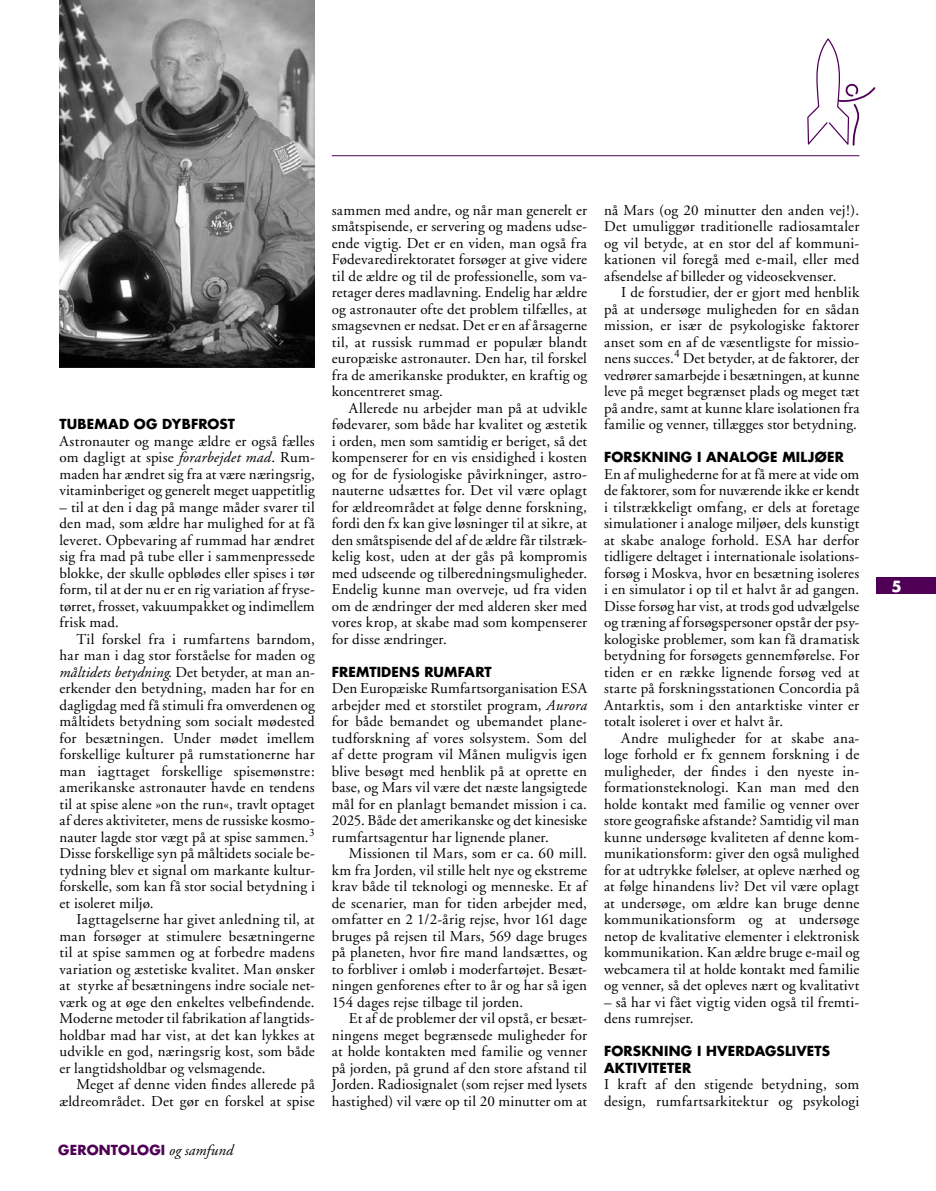
<style>
.page{position:relative;width:936px;height:1191px;background:#fff}
.page>*{position:absolute;margin:0;border:0;box-sizing:border-box;transform-origin:0 0}
.GOS_TXT{font:15px/16.5px "Adobe Garamond";letter-spacing:.01em;color:#000;text-align:justify}
.t1{font:700 15px "Futura";color:#fff}
.GOS_MELLEM{font:700 13.5px/16.5px "Futura";letter-spacing:.015em;color:#000}
.t2{font:700 13.5px "Futura";letter-spacing:.015em;color:#4f0056}
.s1{font-style:italic}
.s2{font-family:"Adobe Garamond";font-weight:400;font-style:italic;font-size:15px;color:#000}
</style>
<div class="page">
<div style="left:876px;top:577px;width:59px;height:17px;background:#4f0056"></div>
<svg style="left:807px;top:38px;width:68px;height:108px"></svg>
<hr style="left:332px;top:155px;width:527px;height:1px;background:#4f0056">
<img style="left:60px;top:0;width:255px;height:367px">
<p class="GOS_MELLEM" style="left:60px;top:416px;width:177px">TUBEMAD OG DYBFROST</p>
<p class="GOS_TXT" style="left:60px;top:433px;width:257px">Astronauter og mange ældre er også fælles om dagligt at spise <span class="s1">forarbejdet mad</span>. Rum&shy;maden har ændret sig fra at være næringsrig, vitaminberiget og generelt meget uappetitlig</p>
<p class="GOS_TXT" style="left:60px;top:499px;width:257px">– til at den i dag på mange måder svarer til den mad, som ældre har mulighed for at få leveret. Opbevaring af rummad har ændret sig fra mad på tube eller i sammenpressede blokke, der skulle opblødes eller spises i tør form, til at der nu er en rig variation af fryse&shy;tørret, frosset, vakuumpakket og indimellem frisk mad.</p>
<p class="GOS_TXT" style="left:60px;top:631px;width:257px;text-indent:17px">Til forskel fra i rumfartens barndom, har man i dag stor forståelse for maden og <span class="s1">måltidets betydning</span>. Det betyder, at man an&shy;erkender den betydning, maden har for en dagligdag med få stimuli fra omverdenen og måltidets betydning som socialt mødested for besætningen. Under mødet imellem forskellige kulturer på rumstationerne har man iagttaget forskellige spisemønstre: amerikanske astronauter havde en tendens til at spise alene »on the run«, travlt optaget af deres aktiviteter, mens de russiske kosmo&shy;nauter lagde stor vægt på at spise sammen.<sup>3<br></sup>Disse forskellige syn på måltidets sociale be&shy;tydning blev et signal om markante kultur&shy;forskelle, som kan få stor social betydning i et isoleret miljø.</p>
<p class="GOS_TXT" style="left:60px;top:911px;width:257px;text-indent:17px">Iagttagelserne har givet anledning til, at man forsøger at stimulere besætningerne til at spise sammen og at forbedre madens variation og æstetiske kvalitet. Man ønsker at styrke af besætningens indre sociale net&shy;værk og at øge den enkeltes velbefindende.<br>Moderne metoder til fabrikation af langtids&shy;holdbar mad har vist, at det kan lykkes at udvikle en god, næringsrig kost, som både er langtidsholdbar og velsmagende.</p>
<p class="GOS_TXT" style="left:60px;top:1076px;width:257px;text-align:right">Meget af denne viden findes allerede på ældreområdet. Det gør en forskel at spise</p>
<p class="t2" style="left:58px;top:1141px;width:176px">GERONTOLOGI <span class="s2">og samfund</span></p>
<p class="GOS_TXT" style="left:332px;top:202px;width:257px">sammen med andre, og når man generelt er småtspisende, er servering og madens udse&shy;ende vigtig. Det er en viden, man også fra Fødevaredirektoratet forsøger at give videre til de ældre og til de professionelle, som va&shy;retager deres madlavning. Endelig har ældre og astronauter ofte det problem tilfælles, at smagsevnen er nedsat. Det er en af årsagerne til, at russisk rummad er populær blandt europæiske astronauter. Den har, til forskel fra de amerikanske produkter, en kraftig og koncentreret smag.</p>
<p class="GOS_TXT" style="left:332px;top:400px;width:257px;text-indent:17px">Allerede nu arbejder man på at udvikle fødevarer, som både har kvalitet og æstetik i orden, men som samtidig er beriget, så det kompenserer for en vis ensidighed i kosten og for de fysiologiske påvirkninger, astro&shy;nauterne udsættes for. Det vil være oplagt for ældreområdet at følge denne forskning, fordi den fx kan give løsninger til at sikre, at den småtspisende del af de ældre får tilstræk&shy;kelig kost, uden at der gås på kompromis med udseende og tilberedningsmuligheder.<br>Endelig kunne man overveje, ud fra viden om de ændringer der med alderen sker med vores krop, at skabe mad som kompenserer for disse ændringer.</p>
<p class="GOS_MELLEM" style="left:332px;top:663px;width:161px">FREMTIDENS RUMFART</p>
<p class="GOS_TXT" style="left:332px;top:680px;width:257px">Den Europæiske Rumfartsorganisation ESA arbejder med et storstilet program, <span class="s1">Aurora </span>for både bemandet og ubemandet plane&shy;tudforskning af vores solsystem. Som del af dette program vil Månen muligvis igen blive besøgt med henblik på at oprette en base, og Mars vil være det næste langsigtede mål for en planlagt bemandet mission i ca.<br>2025. Både det amerikanske og det kinesiske rumfartsagentur har lignende planer.</p>
<p class="GOS_TXT" style="left:332px;top:845px;width:257px;text-indent:17px">Missionen til Mars, som er ca. 60 mill. km fra Jorden, vil stille helt nye og ekstreme krav både til teknologi og menneske. Et af de scenarier, man for tiden arbejder med, omfatter en 2 1/2-årig rejse, hvor 161 dage bruges på rejsen til Mars, 569 dage bruges på planeten, hvor fire mand landsættes, og to forbliver i omløb i moderfartøjet. Besæt&shy;ningen genforenes efter to år og har så igen 154 dages rejse tilbage til jorden.</p>
<p class="GOS_TXT" style="left:332px;top:1010px;width:257px;text-indent:17px">Et af de problemer der vil opstå, er besæt&shy;ningens meget begrænsede muligheder for at holde kontakten med familie og venner på jorden, på grund af den store afstand til Jorden. Radiosignalet (som rejser med lysets hastighed) vil være op til 20 minutter om at</p>
<p class="GOS_TXT" style="left:604px;top:202px;width:257px">nå Mars (og 20 minutter den anden vej!).<br>Det umuliggør traditionelle radiosamtaler og vil betyde, at en stor del af kommuni&shy;kationen vil foregå med e-mail, eller med afsendelse af billeder og videosekvenser.</p>
<p class="GOS_TXT" style="left:604px;top:284px;width:257px;text-indent:17px">I de forstudier, der er gjort med henblik på at undersøge muligheden for en sådan mission, er især de psykologiske faktorer anset som en af de væsentligste for missio&shy;nens succes.<sup>4</sup> Det betyder, at de faktorer, der vedrører samarbejde i besætningen, at kunne leve på meget begrænset plads og meget tæt på andre, samt at kunne klare isolationen fra familie og venner, tillægges stor betydning.</p>
<p class="GOS_MELLEM" style="left:604px;top:449px;width:241px">FORSKNING I ANALOGE MILJØER</p>
<p class="GOS_TXT" style="left:604px;top:466px;width:257px">En af mulighederne for at få mere at vide om de faktorer, som for nuværende ikke er kendt i tilstrækkeligt omfang, er dels at foretage simulationer i analoge miljøer, dels kunstigt at skabe analoge forhold. ESA har derfor tidligere deltaget i internationale isolations&shy;forsøg i Moskva, hvor en besætning isoleres i en simulator i op til et halvt år ad gangen.<br>Disse forsøg har vist, at trods god udvælgelse og træning af forsøgspersoner opstår der psy&shy;kologiske problemer, som kan få dramatisk betydning for forsøgets gennemførelse. For tiden er en række lignende forsøg ved at starte på forskningsstationen Concordia på Antarktis, som i den antarktiske vinter er totalt isoleret i over et halvt år.</p>
<p class="GOS_TXT" style="left:604px;top:730px;width:257px;text-indent:17px">Andre muligheder for at skabe ana&shy;loge forhold er fx gennem forskning i de muligheder, der findes i den nyeste in&shy;formationsteknologi. Kan man med den holde kontakt med familie og venner over store geografiske afstande? Samtidig vil man kunne undersøge kvaliteten af denne kom&shy;munikationsform: giver den også mulighed for at udtrykke følelser, at opleve nærhed og at følge hinandens liv? Det vil være oplagt at undersøge, om ældre kan bruge denne kommunikationsform og at undersøge netop de kvalitative elementer i elektronisk kommunikation. Kan ældre bruge e-mail og webcamera til at holde kontakt med familie og venner, så det opleves nært og kvalitativt</p>
<p class="GOS_TXT" style="left:604px;top:994px;width:257px">– så har vi fået vigtig viden også til fremti&shy;dens rumrejser.</p>
<p class="GOS_MELLEM" style="left:604px;top:1043px;width:227px">FORSKNING I HVERDAGSLIVETS<br>AKTIVITETER</p>
<p class="GOS_TXT" style="left:604px;top:1076px;width:257px">I kraft af den stigende betydning, som design, rumfartsarkitektur og psykologi</p>
<p class="t1" style="left:891px;top:576px;width:12px">5</p>
</div>
